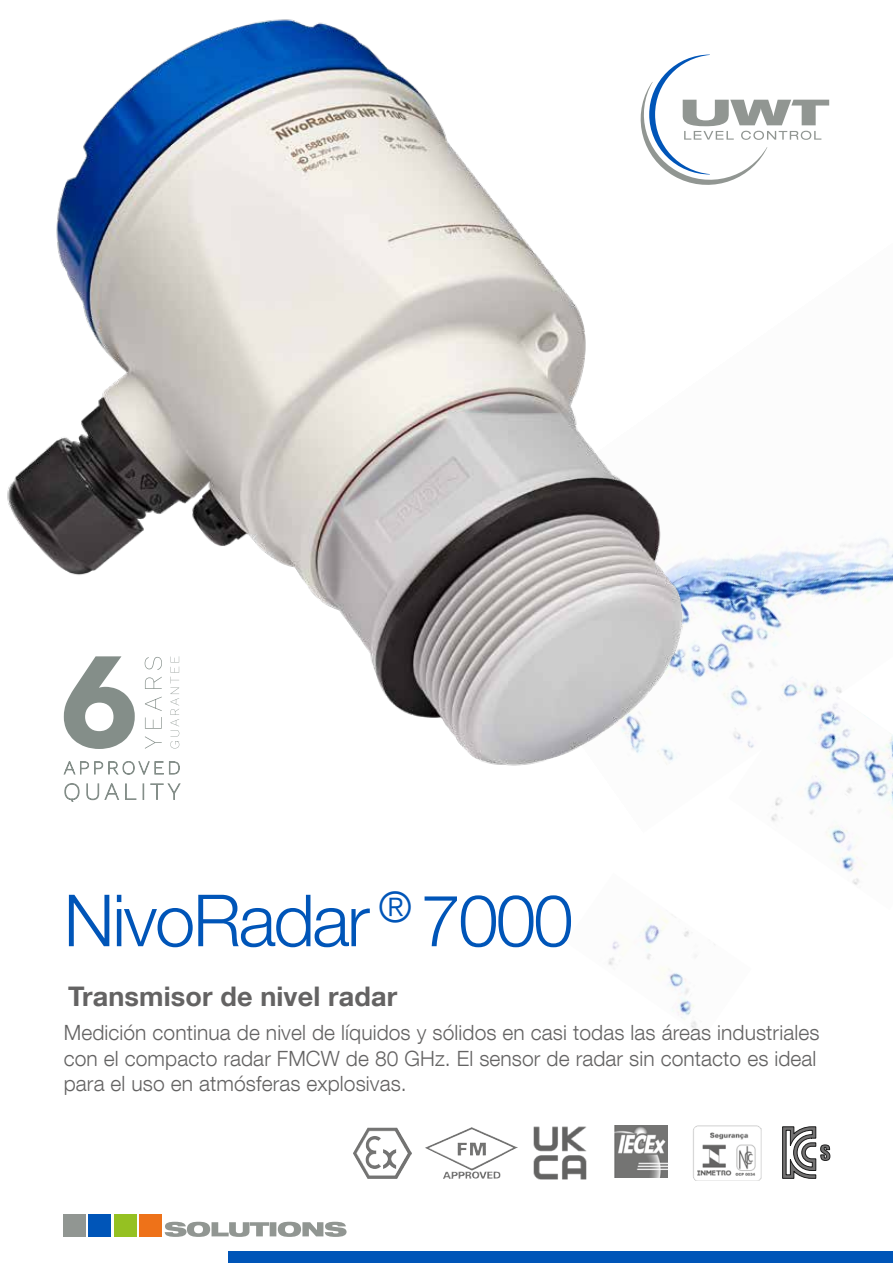
<style>
.page{position:relative;width:893px;height:1263px;background:#fff}
.page>*{position:absolute;margin:0;border:0;box-sizing:border-box;transform-origin:0 0}
.t1{font:300 72px "Helvetica Neue LT Com";letter-spacing:-.035em;color:#0055b8}
.t2{font:700 27px "Helvetica Neue LT Com";letter-spacing:.005em;color:#646363}
.t3{font:300 21px/25.5px "Helvetica Neue LT Com";letter-spacing:.005em;color:#646363}
</style>
<div class="page">
<img style="left:608px;top:914px;width:107px;height:115px">
<div style="left:228px;top:1251px;width:665px;height:12px;background:#0055b8"></div>
<div style="left:63px;top:1215px;width:23px;height:22px;background:#919692"></div>
<div style="left:89px;top:1215px;width:22px;height:22px;background:#0055b8"></div>
<div style="left:114px;top:1215px;width:22px;height:22px;background:#95c122"></div>
<div style="left:139px;top:1215px;width:23px;height:22px;background:#ee7219"></div>
<svg style="left:165px;top:1222px;width:182px;height:15px"></svg>
<img style="left:353px;top:1128px;width:15px;height:38px">
<img style="left:450px;top:1127px;width:22px;height:10px">
<img style="left:614px;top:1125px;width:53px;height:53px">
<svg style="left:782px;top:1126px;width:48px;height:53px"></svg>
<img style="left:693px;top:1126px;width:68px;height:55px">
<img style="left:533px;top:1126px;width:54px;height:54px">
<img style="left:7px;top:19px;width:886px;height:854px">
<svg style="left:63px;top:760px;width:118px;height:42px"></svg>
<svg style="left:64px;top:656px;width:71px;height:93px"></svg>
<svg style="left:145px;top:736px;width:17px;height:13px"></svg>
<svg style="left:145px;top:717px;width:17px;height:12px"></svg>
<svg style="left:145px;top:697px;width:17px;height:14px"></svg>
<svg style="left:145px;top:677px;width:17px;height:12px"></svg>
<svg style="left:145px;top:657px;width:17px;height:13px"></svg>
<svg style="left:170px;top:656px;width:9px;height:92px"></svg>
<h1 class="t1" style="left:64px;top:876px;width:511px">NivoRadar <sup>®</sup> 7000</h1>
<p class="t2" style="left:68px;top:979px;width:331px">Transmisor de nivel radar</p>
<p class="t3" style="left:64px;top:1020px;width:757px">Medición continua de nivel de líquidos y sólidos en casi todas las áreas industriales con el compacto radar FMCW de 80 GHz. El sensor de radar sin contacto es ideal para el uso en atmósferas explosivas.</p>
</div>
